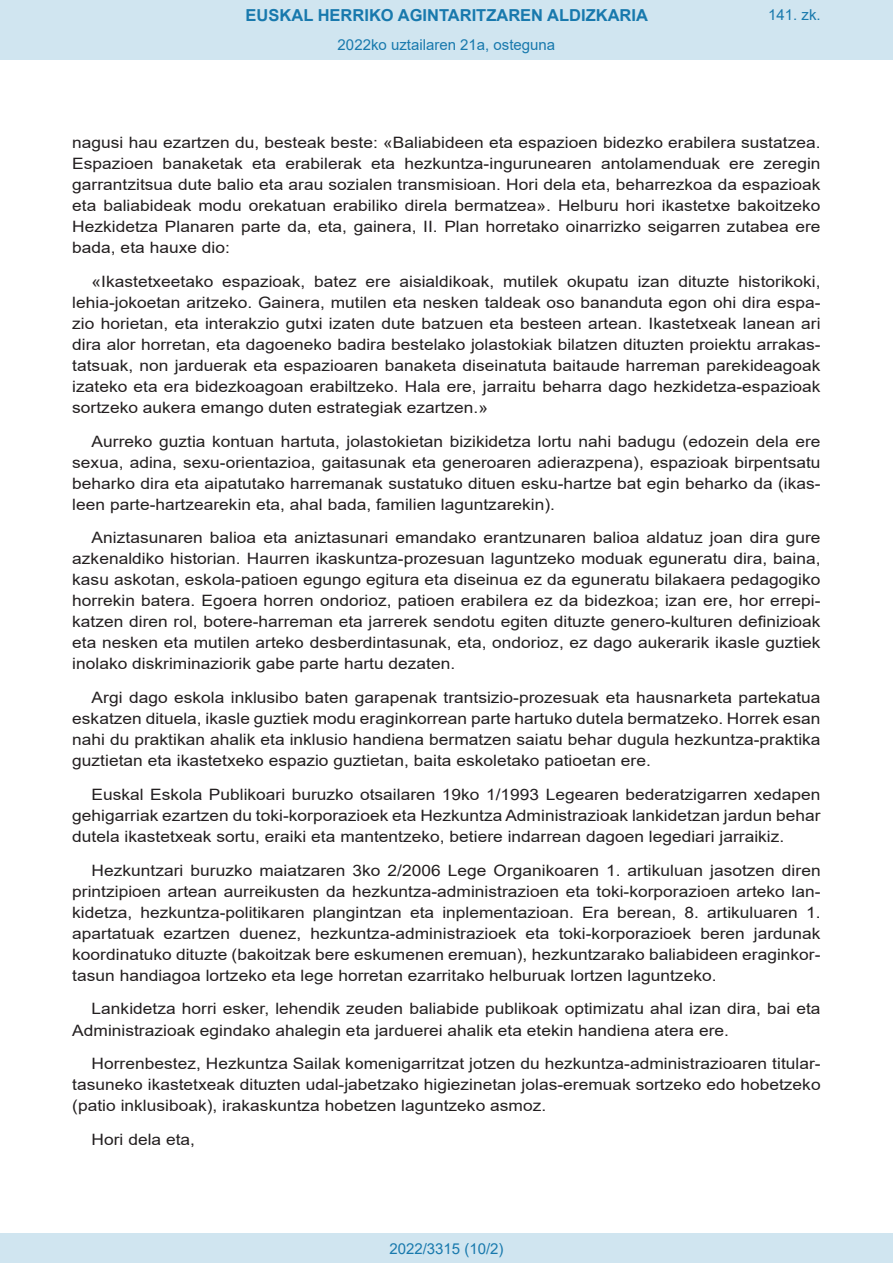
<style>
.page{position:relative;width:893px;height:1263px;background:#fff}
.page>*{position:absolute;margin:0;border:0;box-sizing:border-box;transform-origin:0 0}
.t1{font:700 16.5px "Arial";color:#1879ad}
.BOPVDetalle{font:15.6px/21px "Arial";color:#231f20;text-align:justify;scale:1.11 1}
.Paginacion_Centro{font:15px "Arial";color:#1879ad}
</style>
<div class="page">
<div style="left:0;top:0;width:893px;height:60px;background:#d0e5f0"></div>
<div style="left:0;top:1233px;width:893px;height:30px;background:#d0e5f0"></div>
<p class="t1" style="left:246px;top:3px;width:404px">EUSKAL HERRIKO AGINTARITZAREN ALDIZKARIA</p>
<p class="Paginacion_Centro" style="left:338px;top:35px;width:219px">2022ko uztailaren 21a, osteguna</p>
<p class="Paginacion_Centro" style="left:768px;top:5px;width:54px">141. zk.</p>
<p class="BOPVDetalle" style="left:72px;top:132px;width:676px">nagusi hau ezartzen du, besteak beste: «Baliabideen eta espazioen bidezko erabilera sustatzea.<br>Espazioen banaketak eta erabilerak eta hezkuntza-ingurunearen antolamenduak ere zeregin garrantzitsua dute balio eta arau sozialen transmisioan. Hori dela eta, beharrezkoa da espazioak eta baliabideak modu orekatuan erabiliko direla bermatzea». Helburu hori ikastetxe bakoitzeko Hezkidetza Planaren parte da, eta, gainera, II. Plan horretako oinarrizko seigarren zutabea ere bada, eta hauxe dio:</p>
<p class="BOPVDetalle" style="left:72px;top:271px;width:676px;text-indent:19px">«Ikastetxeetako espazioak, batez ere aisialdikoak, mutilek okupatu izan dituzte historikoki, lehia-jokoetan aritzeko. Gainera, mutilen eta nesken taldeak oso bananduta egon ohi dira espa&shy;zio horietan, eta interakzio gutxi izaten dute batzuen eta besteen artean. Ikastetxeak lanean ari dira alor horretan, eta dagoeneko badira bestelako jolastokiak bilatzen dituzten proiektu arrakas&shy;tatsuak, non jarduerak eta espazioaren banaketa diseinatuta baitaude harreman parekideagoak izateko eta era bidezkoagoan erabiltzeko. Hala ere, jarraitu beharra dago hezkidetza-espazioak sortzeko aukera emango duten estrategiak ezartzen.»</p>
<p class="BOPVDetalle" style="left:72px;top:431px;width:676px;text-indent:19px">Aurreko guztia kontuan hartuta, jolastokietan bizikidetza lortu nahi badugu (edozein dela ere sexua, adina, sexu-orientazioa, gaitasunak eta generoaren adierazpena), espazioak birpentsatu beharko dira eta aipatutako harremanak sustatuko dituen esku-hartze bat egin beharko da (ikas&shy;leen parte-hartzearekin eta, ahal bada, familien laguntzarekin).</p>
<p class="BOPVDetalle" style="left:72px;top:527px;width:676px;text-indent:19px">Aniztasunaren balioa eta aniztasunari emandako erantzunaren balioa aldatuz joan dira gure azkenaldiko historian. Haurren ikaskuntza-prozesuan laguntzeko moduak eguneratu dira, baina, kasu askotan, eskola-patioen egungo egitura eta diseinua ez da eguneratu bilakaera pedagogiko horrekin batera. Egoera horren ondorioz, patioen erabilera ez da bidezkoa; izan ere, hor errepi&shy;katzen diren rol, botere-harreman eta jarrerek sendotu egiten dituzte genero-kulturen definizioak eta nesken eta mutilen arteko desberdintasunak, eta, ondorioz, ez dago aukerarik ikasle guztiek inolako diskriminaziorik gabe parte hartu dezaten.</p>
<p class="BOPVDetalle" style="left:72px;top:687px;width:676px;text-indent:19px">Argi dago eskola inklusibo baten garapenak trantsizio-prozesuak eta hausnarketa partekatua eskatzen dituela, ikasle guztiek modu eraginkorrean parte hartuko dutela bermatzeko. Horrek esan nahi du praktikan ahalik eta inklusio handiena bermatzen saiatu behar dugula hezkuntza-praktika guztietan eta ikastetxeko espazio guztietan, baita eskoletako patioetan ere.</p>
<p class="BOPVDetalle" style="left:72px;top:784px;width:676px;text-indent:19px">Euskal Eskola Publikoari buruzko otsailaren 19ko 1/1993 Legearen bederatzigarren xedapen gehigarriak ezartzen du toki-korporazioek eta Hezkuntza Administrazioak lankidetzan jardun behar dutela ikastetxeak sortu, eraiki eta mantentzeko, betiere indarrean dagoen legediari jarraikiz.</p>
<p class="BOPVDetalle" style="left:72px;top:860px;width:676px;text-indent:19px">Hezkuntzari buruzko maiatzaren 3ko 2/2006 Lege Organikoaren 1. artikuluan jasotzen diren printzipioen artean aurreikusten da hezkuntza-administrazioen eta toki-korporazioen arteko lan&shy;kidetza, hezkuntza-politikaren plangintzan eta inplementazioan. Era berean, 8. artikuluaren 1. apartatuak ezartzen duenez, hezkuntza-administrazioek eta toki-korporazioek beren jardunak koordinatuko dituzte (bakoitzak bere eskumenen eremuan), hezkuntzarako baliabideen eraginkor&shy;tasun handiagoa lortzeko eta lege horretan ezarritako helburuak lortzen laguntzeko.</p>
<p class="BOPVDetalle" style="left:72px;top:998px;width:676px;text-indent:19px">Lankidetza horri esker, lehendik zeuden baliabide publikoak optimizatu ahal izan dira, bai eta<br>Administrazioak egindako ahalegin eta jarduerei ahalik eta etekin handiena atera ere.</p>
<p class="BOPVDetalle" style="left:72px;top:1053px;width:676px;text-indent:19px">Horrenbestez, Hezkuntza Sailak komenigarritzat jotzen du hezkuntza-administrazioaren titular&shy;tasuneko ikastetxeak dituzten udal-jabetzako higiezinetan jolas-eremuak sortzeko edo hobetzeko (patio inklusiboak), irakaskuntza hobetzen laguntzeko asmoz.</p>
<p class="BOPVDetalle" style="left:92px;top:1129px;width:95px">Hori dela eta,</p>
<p class="Paginacion_Centro" style="left:389px;top:1238px;width:116px">2022/3315 (10/2)</p>
</div>
